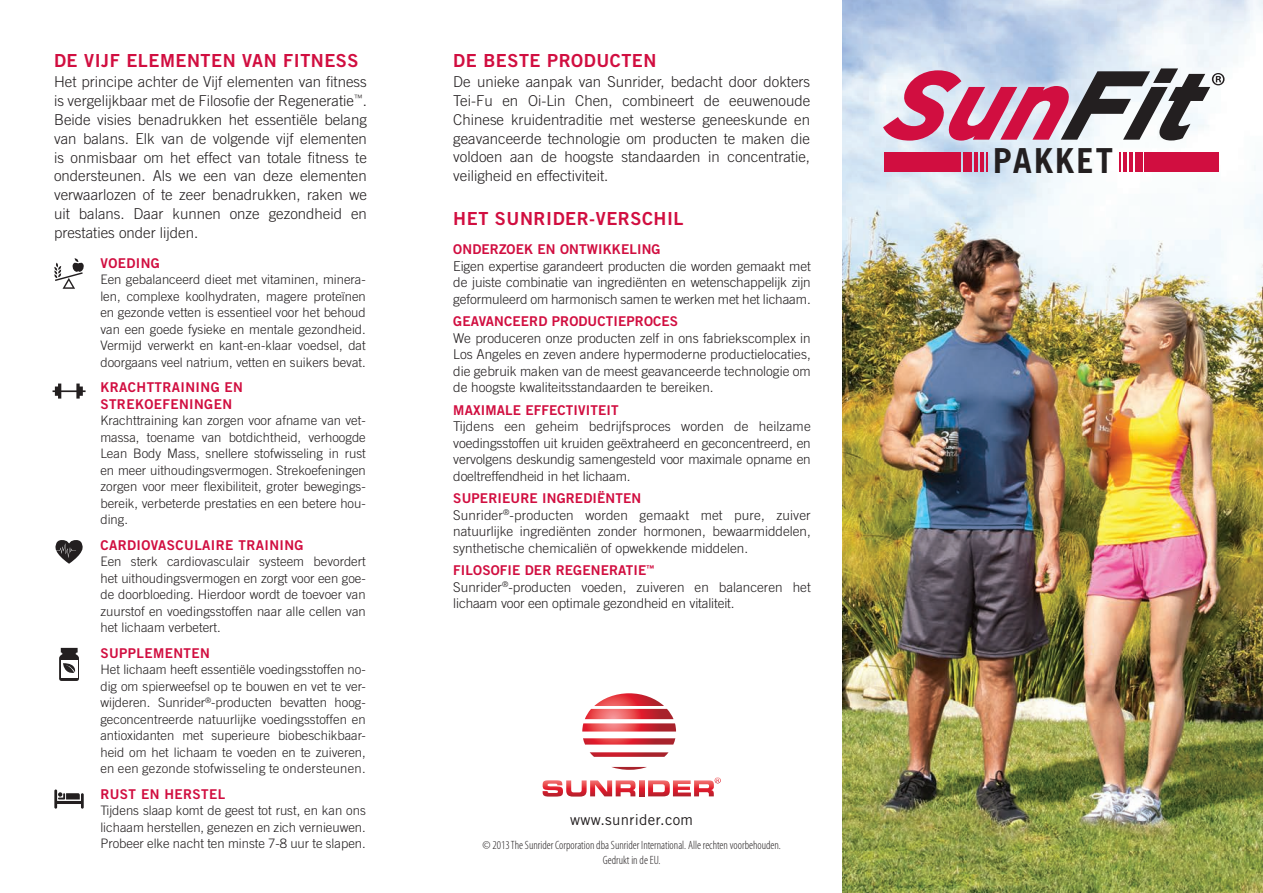
<style>
.page{position:relative;width:1263px;height:893px;background:#fff}
.page>*{position:absolute;margin:0;border:0;box-sizing:border-box;transform-origin:0 0}
.t1{font:700 34.5px "Trade Gothic";letter-spacing:.06em;color:#231f20}
.t2{font:18px "Trade Gothic Bold Two";letter-spacing:.03em;color:#d10e40}
.t3{font:300 15px/18.8px "Trade Gothic";color:#231f20;text-align:justify}
.t4{font:15px "Trade Gothic";letter-spacing:.02em;color:#231f20}
.t5{font:300 13.5px/16.5px "Trade Gothic";color:#231f20;text-align:justify}
.t6{font:13.5px "Trade Gothic Bold Two";letter-spacing:.01em;color:#d10e40}
.t7{font:13.5px/16.5px "Trade Gothic Bold Two";letter-spacing:.03em;color:#d10e40}
.t8{font:300 13.05px/16.5px "Trade Gothic";color:#231f20;text-align:justify}
.t9{font:300 condensed 12px "Myriad Pro";color:#231f20}
</style>
<div class="page">
<img style="left:842px;top:0;width:421px;height:893px">
<svg style="left:582px;top:693px;width:94px;height:38px"></svg>
<svg style="left:583px;top:738px;width:92px;height:7px"></svg>
<svg style="left:590px;top:752px;width:78px;height:5px"></svg>
<svg style="left:612px;top:767px;width:35px;height:3px"></svg>
<svg style="left:543px;top:780px;width:92px;height:17px"></svg>
<svg style="left:639px;top:780px;width:5px;height:16px"></svg>
<svg style="left:648px;top:777px;width:73px;height:19px"></svg>
<svg style="left:54px;top:258px;width:30px;height:31px"></svg>
<svg style="left:53px;top:384px;width:33px;height:15px"></svg>
<svg style="left:55px;top:540px;width:28px;height:24px"></svg>
<svg style="left:54px;top:789px;width:30px;height:20px"></svg>
<svg style="left:59px;top:648px;width:20px;height:33px"></svg>
<svg style="left:883px;top:68px;width:341px;height:73px"></svg>
<div style="left:884px;top:152px;width:77px;height:20px;background:#d10e40"></div>
<hr style="left:980px;top:152px;width:4px;height:20px;background:#d10e40">
<hr style="left:986px;top:152px;width:2px;height:20px;background:#d10e40">
<hr style="left:974px;top:152px;width:3px;height:20px;background:#d10e40">
<div style="left:963px;top:152px;width:8px;height:20px;background:#d10e40"></div>
<div style="left:1145px;top:152px;width:74px;height:20px;background:#d10e40"></div>
<hr style="left:1123px;top:152px;width:3px;height:20px;background:#d10e40">
<hr style="left:1118px;top:152px;width:2px;height:20px;background:#d10e40">
<hr style="left:1129px;top:152px;width:3px;height:20px;background:#d10e40">
<div style="left:1135px;top:152px;width:7px;height:20px;background:#d10e40"></div>
<p class="t2" style="left:54px;top:50px;width:306px">DE VIJF ELEMENTEN VAN FITNESS</p>
<p class="t3" style="left:54px;top:73px;width:314px">Het principe achter de Vijf elementen van fitness is vergelijkbaar met de Filosofie der Regeneratie<sup>™</sup>.<br>Beide visies benadrukken het essentiële belang van balans. Elk van de volgende vijf elementen is onmisbaar om het effect van totale fitness te ondersteunen. Als we een van deze elementen verwaarlozen of te zeer benadrukken, raken we uit balans. Daar kunnen onze gezondheid en prestaties onder lijden.</p>
<p class="t7" style="left:100px;top:254px;width:61px">VOEDING</p>
<p class="t8" style="left:100px;top:271px;width:267px">Een gebalanceerd dieet met vitaminen, minera&shy;len, complexe koolhydraten, magere proteïnen en gezonde vetten is essentieel voor het behoud van een goede fysieke en mentale gezondheid.<br>Vermijd verwerkt en kant-en-klaar voedsel, dat doorgaans veel natrium, vetten en suikers bevat.</p>
<p class="t7" style="left:100px;top:379px;width:144px">KRACHTTRAINING EN<br>STREKOEFENINGEN</p>
<p class="t8" style="left:100px;top:412px;width:267px">Krachttraining kan zorgen voor afname van vet&shy;massa, toename van botdichtheid, verhoogde Lean Body Mass, snellere stofwisseling in rust en meer uithoudingsvermogen. Strekoefeningen zorgen voor meer flexibiliteit, groter bewegings&shy;bereik, verbeterde prestaties en een betere hou&shy;ding.</p>
<p class="t7" style="left:100px;top:536px;width:205px">CARDIOVASCULAIRE TRAINING</p>
<p class="t8" style="left:100px;top:553px;width:267px">Een sterk cardiovasculair systeem bevordert het uithoudingsvermogen en zorgt voor een goe&shy;de doorbloeding. Hierdoor wordt de toevoer van zuurstof en voedingsstoffen naar alle cellen van het lichaam verbetert.</p>
<p class="t7" style="left:100px;top:644px;width:111px">SUPPLEMENTEN</p>
<p class="t8" style="left:100px;top:661px;width:267px">Het lichaam heeft essentiële voedingsstoffen no&shy;dig om spierweefsel op te bouwen en vet te ver&shy;wijderen. Sunrider<sup>®</sup>-producten bevatten hoog&shy;geconcentreerde natuurlijke voedingsstoffen en antioxidanten met superieure biobeschikbaar&shy;heid om het lichaam te voeden en te zuiveren, en een gezonde stofwisseling te ondersteunen.</p>
<p class="t7" style="left:100px;top:785px;width:126px">RUST EN HERSTEL</p>
<p class="t8" style="left:100px;top:802px;width:267px">Tijdens slaap komt de geest tot rust, en kan ons lichaam herstellen, genezen en zich vernieuwen.<br>Probeer elke nacht ten minste 7-8 uur te slapen.</p>
<p class="t2" style="left:453px;top:49px;width:205px">DE BESTE PRODUCTEN</p>
<p class="t3" style="left:453px;top:72px;width:358px">De unieke aanpak van Sunrider, bedacht door dokters Tei-Fu en Oi-Lin Chen, combineert de eeuwenoude Chinese kruidentraditie met westerse geneeskunde en geavanceerde technologie om producten te maken die voldoen aan de hoogste standaarden in concentratie, veiligheid en effectiviteit.</p>
<p class="t2" style="left:453px;top:208px;width:232px">HET SUNRIDER-VERSCHIL</p>
<p class="t6" style="left:453px;top:241px;width:209px">ONDERZOEK EN ONTWIKKELING</p>
<p class="t5" style="left:453px;top:258px;width:359px">Eigen expertise garandeert producten die worden gemaakt met de juiste combinatie van ingrediënten en wetenschappelijk zijn geformuleerd om harmonisch samen te werken met het lichaam.</p>
<p class="t6" style="left:453px;top:313px;width:226px">GEAVANCEERD PRODUCTIEPROCES</p>
<p class="t5" style="left:453px;top:330px;width:359px">We produceren onze producten zelf in ons fabriekscomplex in Los Angeles en zeven andere hypermoderne productielocaties, die gebruik maken van de meest geavanceerde technologie om de hoogste kwaliteitsstandaarden te bereiken.</p>
<p class="t6" style="left:453px;top:402px;width:167px">MAXIMALE EFFECTIVITEIT</p>
<p class="t5" style="left:453px;top:418px;width:359px">Tijdens een geheim bedrijfsproces worden de heilzame voedingsstoffen uit kruiden geëxtraheerd en geconcentreerd, en vervolgens deskundig samengesteld voor maximale opname en doeltreffendheid in het lichaam.</p>
<p class="t6" style="left:453px;top:490px;width:189px">SUPERIEURE INGREDIËNTEN</p>
<p class="t5" style="left:453px;top:507px;width:359px">Sunrider<sup>®</sup>-producten worden gemaakt met pure, zuiver natuurlijke ingrediënten zonder hormonen, bewaarmiddelen, synthetische chemicaliën of opwekkende middelen.</p>
<p class="t6" style="left:453px;top:562px;width:203px">FILOSOFIE DER REGENERATIE<sup>™</sup></p>
<p class="t5" style="left:453px;top:579px;width:359px">Sunrider<sup>®</sup>-producten voeden, zuiveren en balanceren het lichaam voor een optimale gezondheid en vitaliteit.</p>
<p class="t4" style="left:570px;top:810px;width:124px">www.sunrider.com</p>
<p class="t9" style="left:482px;top:839px;width:300px">© 2013 The Sunrider Corporation dba Sunrider International. Alle rechten voorbehouden.</p>
<p class="t9" style="left:603px;top:853px;width:59px">Gedrukt in de EU.</p>
<p class="t1" style="left:993px;top:140px;width:122px">PAKKET</p>
</div>
